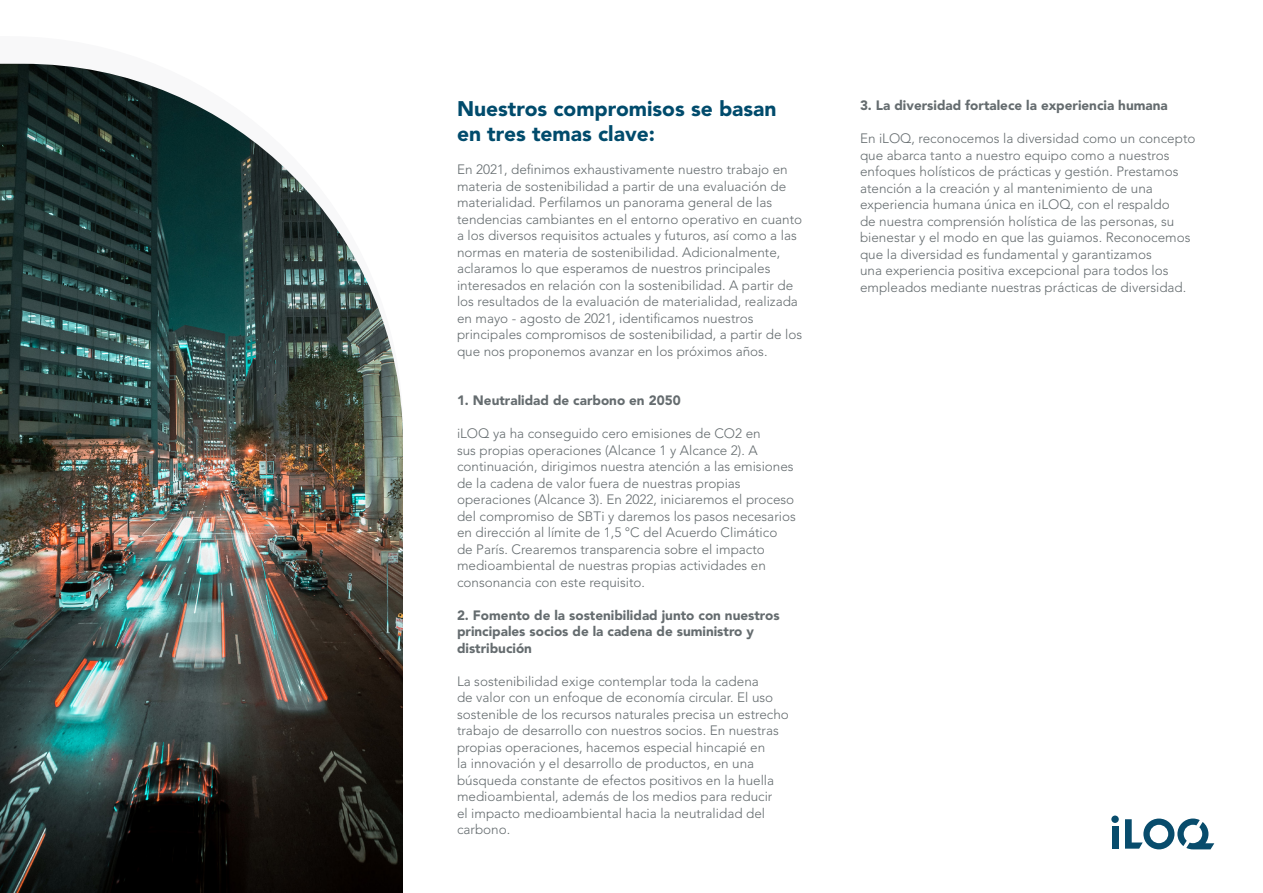
<style>
.page{position:relative;width:1263px;height:893px;background:#fff}
.page>*{position:absolute;margin:0;border:0;box-sizing:border-box;transform-origin:0 0}
.t1{font:900 21px/25.2px "Avenir LT Pro";color:#004b6c}
.t2{font:300 13.5px/16.5px "Avenir LT Pro";color:#656c6f}
.t3{font:900 13.5px/16.5px "Avenir LT Pro";color:#656c6f}
</style>
<div class="page">
<div style="left:1112px;top:826px;width:6px;height:23px;background:#084c6c"></div>
<div style="left:1111px;top:815px;width:8px;height:8px;background:#084c6c;border-radius:50%"></div>
<svg style="left:1125px;top:818px;width:89px;height:31px"></svg>
<img style="left:0;top:64px;width:403px;height:829px">
<p class="t1" style="left:457px;top:96px;width:321px">Nuestros compromisos se basan en tres temas clave:</p>
<p class="t2" style="left:457px;top:161px;width:347px">En 2021, definimos exhaustivamente nuestro trabajo en materia de sostenibilidad a partir de una evaluación de materialidad. Perfilamos un panorama general de las tendencias cambiantes en el entorno operativo en cuanto a los diversos requisitos actuales y futuros, así como a las normas en materia de sostenibilidad. Adicionalmente, aclaramos lo que esperamos de nuestros principales interesados en relación con la sostenibilidad. A partir de los resultados de la evaluación de materialidad, realizada en mayo - agosto de 2021, identificamos nuestros principales compromisos de sostenibilidad, a partir de los que nos proponemos avanzar en los próximos años.</p>
<p class="t3" style="left:457px;top:392px;width:225px">1. Neutralidad de carbono en 2050</p>
<p class="t2" style="left:457px;top:425px;width:340px">iLOQ ya ha conseguido cero emisiones de CO2 en<br>sus propias operaciones (Alcance 1 y Alcance 2). A continuación, dirigimos nuestra atención a las emisiones de la cadena de valor fuera de nuestras propias operaciones (Alcance 3). En 2022, iniciaremos el proceso del compromiso de SBTi y daremos los pasos necesarios en dirección al límite de 1,5 °C del Acuerdo Climático de París. Crearemos transparencia sobre el impacto medioambiental de nuestras propias actividades en consonancia con este requisito.</p>
<p class="t3" style="left:457px;top:607px;width:324px">2. Fomento de la sostenibilidad junto con nuestros principales socios de la cadena de suministro y distribución</p>
<p class="t2" style="left:457px;top:673px;width:333px">La sostenibilidad exige contemplar toda la cadena<br>de valor con un enfoque de economía circular. El uso sostenible de los recursos naturales precisa un estrecho trabajo de desarrollo con nuestros socios. En nuestras propias operaciones, hacemos especial hincapié en<br>la innovación y el desarrollo de productos, en una búsqueda constante de efectos positivos en la huella medioambiental, además de los medios para reducir<br>el impacto medioambiental hacia la neutralidad del carbono.</p>
<p class="t3" style="left:860px;top:97px;width:309px">3. La diversidad fortalece la experiencia humana</p>
<p class="t2" style="left:860px;top:130px;width:337px">En iLOQ, reconocemos la diversidad como un concepto que abarca tanto a nuestro equipo como a nuestros enfoques holísticos de prácticas y gestión. Prestamos atención a la creación y al mantenimiento de una experiencia humana única en iLOQ, con el respaldo<br>de nuestra comprensión holística de las personas, su bienestar y el modo en que las guiamos. Reconocemos que la diversidad es fundamental y garantizamos<br>una experiencia positiva excepcional para todos los empleados mediante nuestras prácticas de diversidad.</p>
</div>
